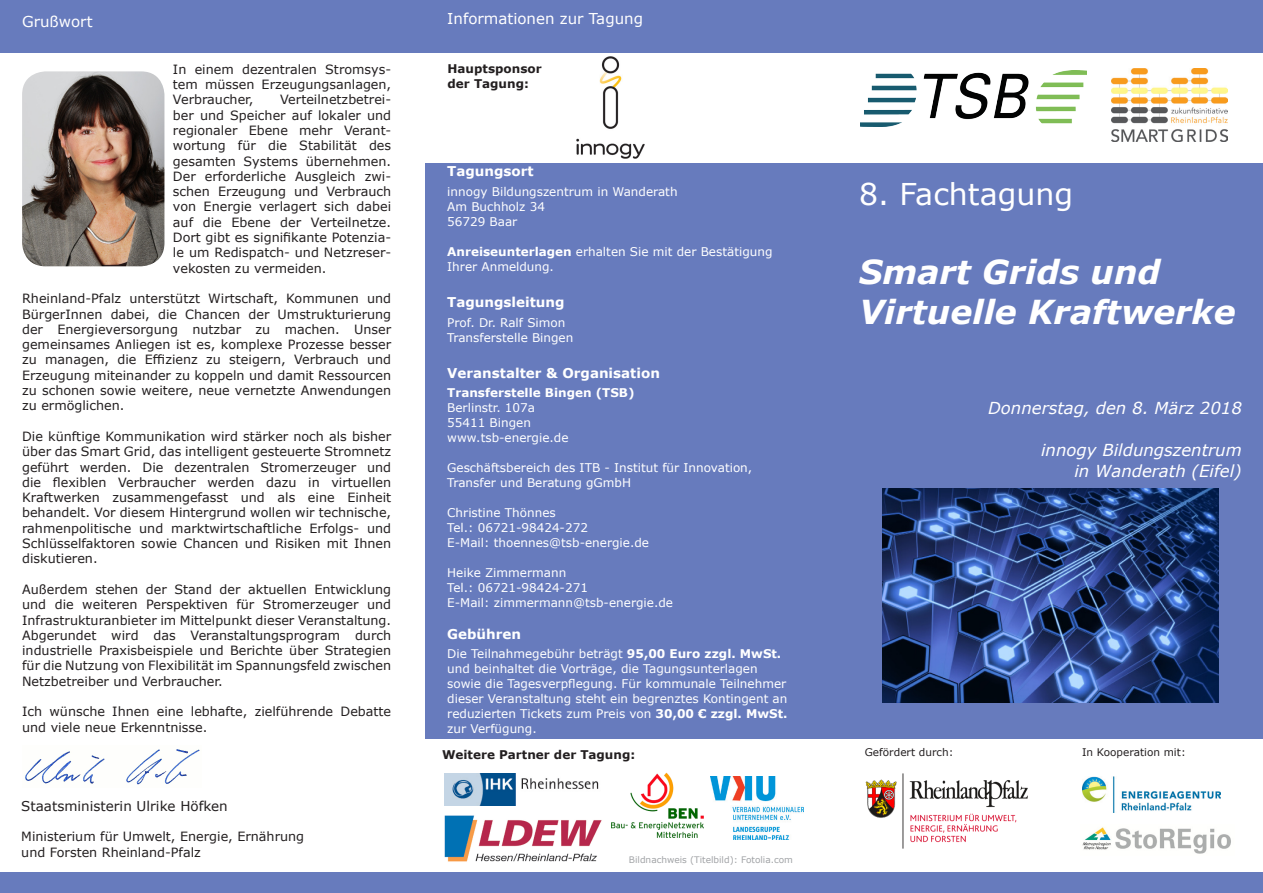
<style>
.page{position:relative;width:1263px;height:893px;background:#fff}
.page>*{position:absolute;margin:0;border:0;box-sizing:border-box;transform-origin:0 0}
.t1{font:italic 700 33px "Verdana";color:#fff}
.t2{font:30px "Verdana";color:#fff}
.t3{font:italic 16.5px "Verdana";color:#fff}
.t4{font:15px "Verdana";color:#fff}
.t5{font:700 13.5px "Verdana";color:#fff}
.t6{font:13.5px "Verdana";color:#231f20}
.t7{font:12.75px/15.3px "Verdana";color:#231f20;text-align:justify}
.t8{font:12px/15px "Verdana";color:#fff;text-align:justify}
.t9{font:700 12px "Verdana";color:#231f20}
.t10{font:700 12px "Verdana";color:#fff}
.t11{font:10.5px "Verdana";color:#231f20}
.t12{font:9px "Verdana";color:#a1a3a6}
.s1{font-weight:700}
</style>
<div class="page">
<div style="left:0;top:0;width:1263px;height:52px;background:#677bbd"></div>
<div style="left:426px;top:163px;width:837px;height:576px;background:#677bbd"></div>
<div style="left:0;top:873px;width:1263px;height:20px;background:#677bbd"></div>
<img style="left:1082px;top:776px;width:138px;height:36px">
<img style="left:860px;top:71px;width:226px;height:55px">
<img style="left:1111px;top:68px;width:116px;height:74px">
<img style="left:22px;top:71px;width:142px;height:195px">
<img style="left:882px;top:488px;width:336px;height:215px">
<img style="left:1082px;top:827px;width:149px;height:27px">
<img style="left:25px;top:749px;width:175px;height:36px">
<img style="left:611px;top:773px;width:93px;height:64px">
<img style="left:444px;top:773px;width:155px;height:32px">
<img style="left:444px;top:815px;width:158px;height:47px">
<img style="left:711px;top:776px;width:93px;height:64px">
<img style="left:865px;top:773px;width:163px;height:76px">
<img style="left:576px;top:57px;width:68px;height:102px">
<p class="t4" style="left:22px;top:11px;width:72px">Grußwort</p>
<p class="t7" style="left:173px;top:61px;width:220px">In einem dezentralen Stromsys&shy;tem müssen Erzeugungsanlagen, Verbraucher,</p>
<p class="t7" style="left:173px;top:92px;width:220px;text-indent:107px">Verteilnetzbetrei&shy;ber und Speicher auf lokaler und regionaler Ebene mehr Verant&shy;wortung für die Stabilität des gesamten Systems übernehmen.<br>Der erforderliche Ausgleich zwi&shy;schen Erzeugung und Verbrauch von Energie verlagert sich dabei auf die Ebene der Verteilnetze.<br>Dort gibt es signifikante Potenzia&shy;le um Redispatch- und Netzreser&shy;vekosten zu vermeiden.</p>
<p class="t7" style="left:22px;top:291px;width:371px">Rheinland-Pfalz unterstützt Wirtschaft, Kommunen und BürgerInnen dabei, die Chancen der Umstrukturierung der Energieversorgung nutzbar zu machen. Unser gemeinsames Anliegen ist es, komplexe Prozesse besser zu managen, die Effizienz zu steigern, Verbrauch und Erzeugung miteinander zu koppeln und damit Ressourcen zu schonen sowie weitere, neue vernetzte Anwendungen zu ermöglichen.</p>
<p class="t7" style="left:22px;top:428px;width:371px">Die künftige Kommunikation wird stärker noch als bisher über das Smart Grid, das intelligent gesteuerte Stromnetz geführt werden. Die dezentralen Stromerzeuger und die flexiblen Verbraucher werden dazu in virtuellen Kraftwerken zusammengefasst und als eine Einheit behandelt. Vor diesem Hintergrund wollen wir technische, rahmenpolitische und marktwirtschaftliche Erfolgs- und Schlüsselfaktoren sowie Chancen und Risiken mit Ihnen diskutieren.</p>
<p class="t7" style="left:22px;top:581px;width:371px">Außerdem stehen der Stand der aktuellen Entwicklung und die weiteren Perspektiven für Stromerzeuger und Infrastrukturanbieter im Mittelpunkt dieser Veranstaltung.<br>Abgerundet wird das Veranstaltungsprogram durch industrielle Praxisbeispiele und Berichte über Strategien für die Nutzung von Flexibilität im Spannungsfeld zwischen Netzbetreiber und Verbraucher.</p>
<p class="t7" style="left:22px;top:704px;width:371px">Ich wünsche Ihnen eine lebhafte, zielführende Debatte und viele neue Erkenntnisse.</p>
<p class="t6" style="left:21px;top:797px;width:208px">Staatsministerin Ulrike Höfken</p>
<p class="t7" style="left:21px;top:828px;width:284px">Ministerium für Umwelt, Energie, Ernährung</p>
<p class="t7" style="left:21px;top:845px;width:181px">und Forsten Rheinland-Pfalz</p>
<p class="t4" style="left:447px;top:8px;width:197px">Informationen zur Tagung</p>
<p class="t9" style="left:448px;top:60px;width:96px">Hauptsponsor</p>
<p class="t9" style="left:448px;top:75px;width:83px">der Tagung:</p>
<p class="t5" style="left:447px;top:162px;width:88px">Tagungsort</p>
<p class="t8" style="left:447px;top:184px;width:232px">innogy Bildungszentrum in Wanderath</p>
<p class="t8" style="left:447px;top:199px;width:99px">Am Buchholz 34</p>
<p class="t8" style="left:447px;top:214px;width:72px">56729 Baar</p>
<p class="t8" style="left:447px;top:244px;width:327px"><span class="s1">Anreiseunterlagen</span> erhalten Sie mit der Bestätigung</p>
<p class="t8" style="left:447px;top:259px;width:108px">Ihrer Anmeldung.</p>
<p class="t5" style="left:447px;top:293px;width:119px">Tagungsleitung</p>
<p class="t8" style="left:447px;top:315px;width:120px">Prof. Dr. Ralf Simon</p>
<p class="t8" style="left:447px;top:330px;width:128px">Transferstelle Bingen</p>
<p class="t5" style="left:447px;top:364px;width:214px">Veranstalter &amp; Organisation</p>
<p class="t10" style="left:447px;top:384px;width:189px">Transferstelle Bingen (TSB)</p>
<p class="t8" style="left:447px;top:400px;width:89px">Berlinstr. 107a</p>
<p class="t8" style="left:447px;top:415px;width:85px">55411 Bingen</p>
<p class="t8" style="left:447px;top:430px;width:123px">www.tsb-energie.de</p>
<p class="t8" style="left:447px;top:460px;width:306px">Geschäftsbereich des ITB - Institut für Innovation,</p>
<p class="t8" style="left:447px;top:475px;width:185px">Transfer und Beratung gGmbH</p>
<p class="t8" style="left:447px;top:505px;width:110px">Christine Thönnes</p>
<p class="t8" style="left:447px;top:520px;width:142px">Tel.: 06721-98424-272</p>
<p class="t8" style="left:447px;top:535px;width:203px">E-Mail: thoennes@tsb-energie.de</p>
<p class="t8" style="left:447px;top:565px;width:121px">Heike Zimmermann</p>
<p class="t8" style="left:447px;top:580px;width:142px">Tel.: 06721-98424-271</p>
<p class="t8" style="left:447px;top:595px;width:227px">E-Mail: zimmermann@tsb-energie.de</p>
<p class="t5" style="left:447px;top:624px;width:75px">Gebühren</p>
<p class="t8" style="left:447px;top:646px;width:336px">Die Teilnahmegebühr beträgt <span class="s1">95,00 Euro zzgl. MwSt.</span></p>
<p class="t8" style="left:447px;top:661px;width:312px">und beinhaltet die Vorträge, die Tagungsunterlagen</p>
<p class="t8" style="left:447px;top:676px;width:342px">sowie die Tagesverpflegung. Für kommunale Teilnehmer dieser Veranstaltung steht ein begrenztes Kontingent an reduzierten Tickets zum Preis von <span class="s1">30,00 € zzgl. MwSt. </span>zur Verfügung.</p>
<p class="t9" style="left:442px;top:746px;width:195px">Weitere Partner der Tagung:</p>
<p class="t12" style="left:629px;top:853px;width:166px">Bildnachweis (Titelbild): Fotolia.com</p>
<p class="t2" style="left:859px;top:173px;width:216px">8. Fachtagung</p>
<p class="t1" style="left:859px;top:249px;width:303px">Smart Grids und</p>
<p class="t1" style="left:859px;top:288px;width:378px">Virtuelle Kraftwerke</p>
<p class="t3" style="left:988px;top:397px;width:255px">Donnerstag, den 8. März 2018</p>
<p class="t3" style="left:1041px;top:439px;width:202px">innogy Bildungszentrum</p>
<p class="t3" style="left:1074px;top:460px;width:169px">in Wanderath (Eifel)</p>
<p class="t11" style="left:865px;top:745px;width:90px">Gefördert durch:</p>
<p class="t11" style="left:1082px;top:745px;width:105px">In Kooperation mit:</p>
</div>
